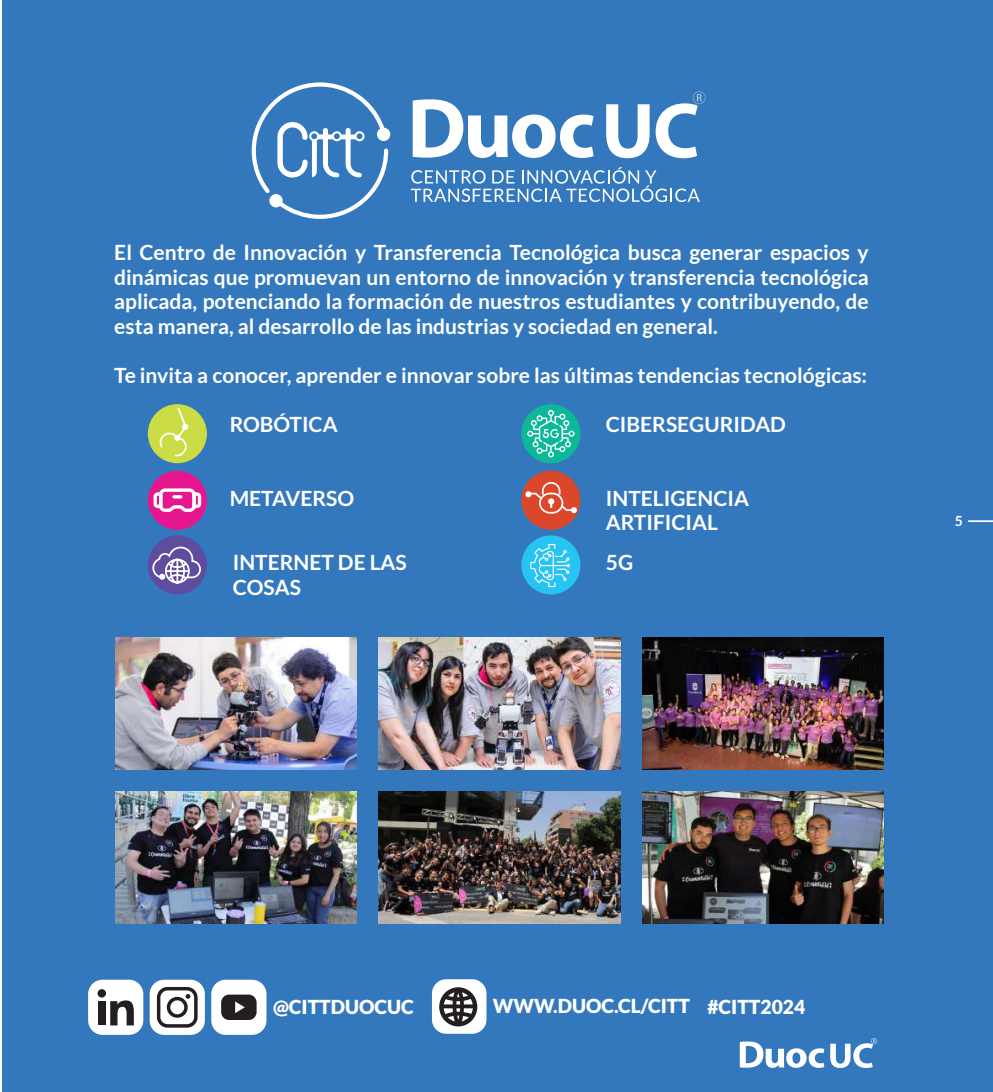
<style>
.page{position:relative;width:993px;height:1092px;background:#fff}
.page>*{position:absolute;margin:0;border:0;box-sizing:border-box;transform-origin:0 0}
.t1{font:700 21px/24.5px "Lato";color:#fff}
.t2{font:900 19.25px "Lato";color:#fff}
.t3{font:700 14px "Lato";color:#fff}
</style>
<div class="page">
<div style="left:3px;top:0;width:989px;height:1091px;background:#3378bd"></div>
<svg style="left:412px;top:99px;width:181px;height:59px"></svg>
<svg style="left:606px;top:104px;width:43px;height:54px"></svg>
<svg style="left:655px;top:91px;width:50px;height:67px"></svg>
<svg style="left:410px;top:167px;width:289px;height:35px"></svg>
<svg style="left:251px;top:82px;width:139px;height:137px"></svg>
<svg style="left:739px;top:1041px;width:85px;height:26px"></svg>
<svg style="left:830px;top:1038px;width:46px;height:29px"></svg>
<hr style="left:967px;top:520px;width:25px;height:2px;background:#fff">
<div style="left:150px;top:979px;width:55px;height:55px;background:#fff;border-radius:14px"></div>
<svg style="left:157px;top:987px;width:40px;height:40px"></svg>
<div style="left:211px;top:979px;width:55px;height:55px;background:#fff;border-radius:14px"></div>
<div style="left:221px;top:994px;width:35px;height:25px;background:#231f20;border-radius:8px"></div>
<svg style="left:235px;top:1001px;width:10px;height:12px"></svg>
<div style="left:88px;top:979px;width:55px;height:55px;background:#fff;border-radius:14px"></div>
<div style="left:98px;top:1001px;width:7px;height:24px;background:#231f20"></div>
<svg style="left:110px;top:1000px;width:24px;height:25px"></svg>
<div style="left:97px;top:989px;width:9px;height:8px;background:#231f20;border-radius:50%"></div>
<div style="left:432px;top:979px;width:54px;height:54px;background:#fff;border-radius:14px"></div>
<svg style="left:439px;top:987px;width:38px;height:39px"></svg>
<div style="left:148px;top:404px;width:59px;height:59px;background:#cbdc45;border-radius:50%"></div>
<svg style="left:159px;top:406px;width:29px;height:51px"></svg>
<div style="left:148px;top:535px;width:59px;height:59px;background:#5e4c9f;border-radius:50%"></div>
<svg style="left:151px;top:545px;width:51px;height:39px"></svg>
<div style="left:521px;top:470px;width:59px;height:59px;background:#da472b;border-radius:50%"></div>
<svg style="left:525px;top:481px;width:52px;height:33px"></svg>
<div style="left:521px;top:535px;width:59px;height:59px;background:#27c3f3;border-radius:50%"></div>
<svg style="left:530px;top:544px;width:39px;height:43px"></svg>
<div style="left:521px;top:404px;width:59px;height:59px;background:#0db899;border-radius:50%"></div>
<svg style="left:527px;top:410px;width:47px;height:47px"></svg>
<div style="left:148px;top:470px;width:59px;height:59px;background:#e6168f;border-radius:50%"></div>
<svg style="left:153px;top:488px;width:48px;height:24px"></svg>
<img style="left:115px;top:637px;width:241px;height:132px">
<img style="left:378px;top:637px;width:242px;height:132px">
<img style="left:642px;top:637px;width:241px;height:132px">
<img style="left:115px;top:791px;width:241px;height:132px">
<img style="left:378px;top:791px;width:242px;height:132px">
<img style="left:642px;top:791px;width:241px;height:132px">
<p class="t1" style="left:114px;top:240px;width:755px;text-align:justify">El Centro de Innovación y Transferencia Tecnológica busca generar espacios y dinámicas que promuevan un entorno de innovación y transferencia tecnológica aplicada, potenciando la formación de nuestros estudiantes y contribuyendo, de esta manera, al desarrollo de las industrias y sociedad en general.</p>
<p class="t1" style="left:114px;top:362px;width:754px">Te invita a conocer, aprender e innovar sobre las últimas tendencias tecnológicas:</p>
<p class="t1" style="left:230px;top:411px;width:109px">ROBÓTICA</p>
<p class="t1" style="left:230px;top:485px;width:126px">METAVERSO</p>
<p class="t1" style="left:233px;top:550px;width:175px">INTERNET DE LAS<br>COSAS</p>
<p class="t1" style="left:605px;top:411px;width:181px">CIBERSEGURIDAD</p>
<p class="t1" style="left:605px;top:485px;width:145px">INTELIGENCIA<br>ARTIFICIAL</p>
<p class="t1" style="left:605px;top:550px;width:29px">5G</p>
<p class="t3" style="left:954px;top:512px;width:10px">5</p>
<p class="t2" style="left:273px;top:995px;width:142px">@CITTDUOCUC</p>
<p class="t2" style="left:492px;top:994px;width:314px">WWW.DUOC.CL/CITT #CITT2024</p>
</div>
